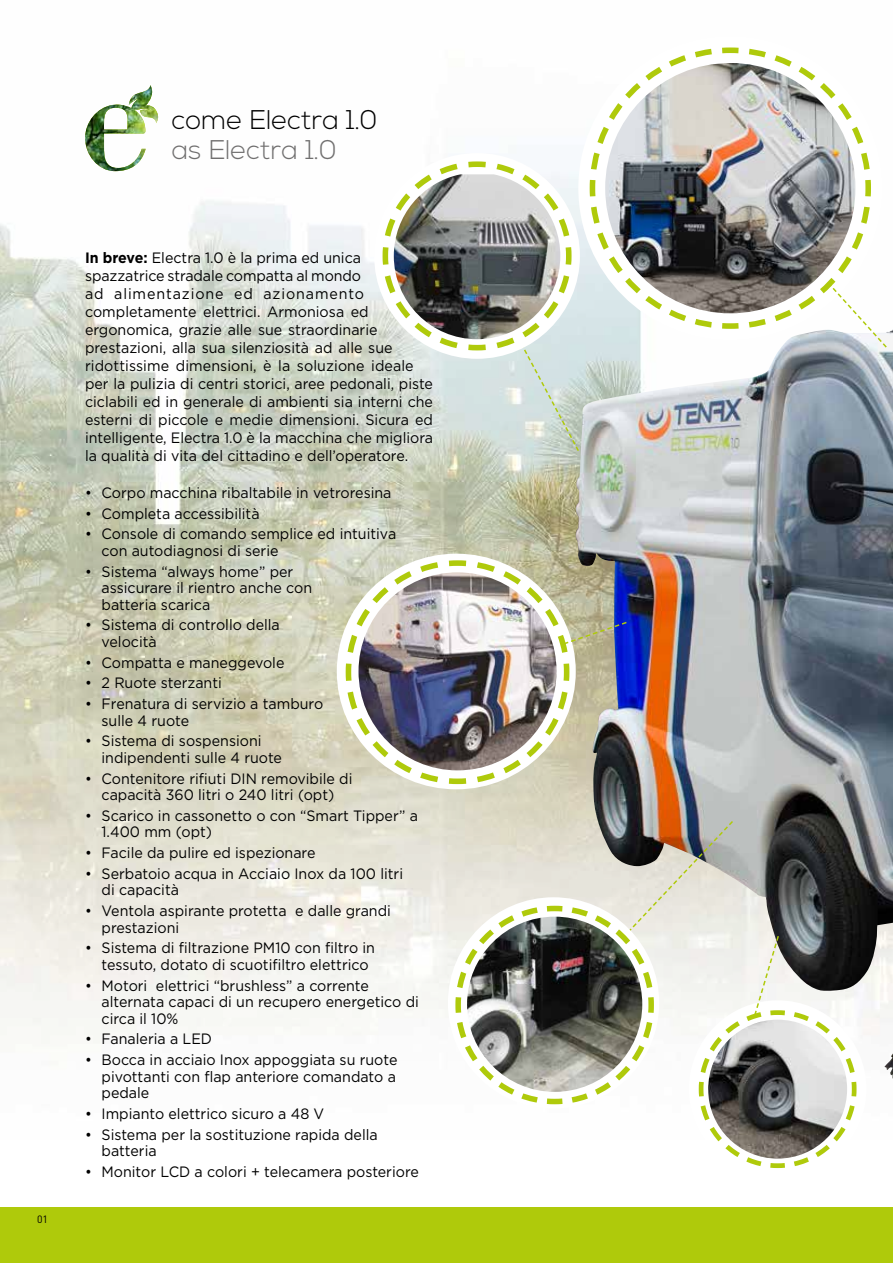
<style>
.page{position:relative;width:893px;height:1263px;background:#fff}
.page>*{position:absolute;margin:0;border:0;box-sizing:border-box;transform-origin:0 0}
.t1{font:300 27px "Nexa";color:#000}
.t2{font:300 27px "Nexa";color:#706f6f}
.t3{font:15px/16.5px "Gotham";color:#000;scale:.95 1}
.t4{font:10.5px "DIN Pro";color:#000}
.s1{font-weight:700}
</style>
<div class="page">
<img style="left:0;top:116px;width:893px;height:963px">
<img style="left:575px;top:329px;width:318px;height:749px">
<div style="left:0;top:1208px;width:893px;height:55px;background:#afca0b"></div>
<img style="left:85px;top:85px;width:73px;height:86px">
<div style="left:689px;top:1000px;width:177px;height:178px;background:#fff;border-radius:50%"></div>
<svg style="left:453px;top:819px;width:406px;height:350px"></svg>
<img style="left:467px;top:917px;width:175px;height:175px;border-radius:88px">
<svg style="left:343px;top:557px;width:229px;height:230px"></svg>
<img style="left:358px;top:572px;width:199px;height:198px;border-radius:99px">
<img style="left:466px;top:558px;width:162px;height:101px">
<div style="left:578px;top:36px;width:304px;height:304px;background:#fff;border-radius:50%"></div>
<svg style="left:587px;top:47px;width:287px;height:285px"></svg>
<img style="left:605px;top:63px;width:250px;height:250px;border-radius:125px">
<svg style="left:743px;top:196px;width:145px;height:153px"></svg>
<svg style="left:380px;top:159px;width:200px;height:294px"></svg>
<img style="left:394px;top:174px;width:166px;height:165px">
<p class="t4" style="left:37px;top:1212px;width:12px">01</p>
<h1 class="t1" style="left:172px;top:104px;width:207px">come Electra 1.0</h1>
<h1 class="t2" style="left:172px;top:134px;width:166px">as Electra 1.0</h1>
<p class="t3" style="left:85px;top:248px;width:368px;line-height:18px"><span class="s1">In breve:</span> Electra 1.0 è la prima ed unica spazzatrice stradale compatta al mondo<br>ad alimentazione ed azionamento completamente elettrici. Armoniosa ed ergonomica, grazie alle sue straordinarie prestazioni, alla sua silenziosità ad alle sue ridottissime dimensioni, è la soluzione ideale per la pulizia di centri storici, aree pedonali, piste ciclabili ed in generale di ambienti sia interni che esterni di piccole e medie dimensioni. Sicura ed intelligente, Electra 1.0 è la macchina che migliora la qualità di vita del cittadino e dell’operatore.</p>
<p class="t3" style="left:85px;top:484px;width:324px">• Corpo macchina ribaltabile in vetroresina</p>
<p class="t3" style="left:85px;top:505px;width:185px">• Completa accessibilità</p>
<p class="t3" style="left:102px;top:525px;width:312px;text-indent:-17px">• Console di comando semplice ed intuitiva con autodiagnosi di serie</p>
<p class="t3" style="left:102px;top:563px;width:223px;text-indent:-17px">• Sistema “always home” per assicurare il rientro anche con batteria scarica</p>
<p class="t3" style="left:102px;top:616px;width:189px;text-indent:-17px">• Sistema di controllo della velocità</p>
<p class="t3" style="left:85px;top:654px;width:211px">• Compatta e maneggevole</p>
<p class="t3" style="left:85px;top:674px;width:146px">• 2 Ruote sterzanti</p>
<p class="t3" style="left:102px;top:695px;width:235px;text-indent:-17px">• Frenatura di servizio a tamburo sulle 4 ruote</p>
<p class="t3" style="left:102px;top:732px;width:192px;text-indent:-17px">• Sistema di sospensioni indipendenti sulle 4 ruote</p>
<p class="t3" style="left:85px;top:770px;width:283px;text-align:center">• Contenitore rifiuti DIN removibile di capacità 360 litri o 240 litri (opt)</p>
<p class="t3" style="left:102px;top:807px;width:335px;text-indent:-17px">• Scarico in cassonetto o con “Smart Tipper” a<br>1.400 mm (opt)</p>
<p class="t3" style="left:85px;top:844px;width:244px">• Facile da pulire ed ispezionare</p>
<p class="t3" style="left:102px;top:865px;width:319px;text-indent:-17px">• Serbatoio acqua in Acciaio Inox da 100 litri di capacità</p>
<p class="t3" style="left:102px;top:902px;width:306px;text-indent:-17px">• Ventola aspirante protetta e dalle grandi prestazioni</p>
<p class="t3" style="left:102px;top:939px;width:289px;text-indent:-17px">• Sistema di filtrazione PM10 con filtro in tessuto, dotato di scuotifiltro elettrico</p>
<p class="t3" style="left:102px;top:977px;width:336px;text-indent:-17px">• Motori elettrici “brushless” a corrente alternata capaci di un recupero energetico di circa il 10%</p>
<p class="t3" style="left:85px;top:1030px;width:135px">• Fanaleria a LED</p>
<p class="t3" style="left:102px;top:1051px;width:313px;text-align:justify;text-indent:-17px">• Bocca in acciaio Inox appoggiata su ruote pivottanti con flap anteriore comandato a pedale</p>
<p class="t3" style="left:85px;top:1105px;width:253px">• Impianto elettrico sicuro a 48 V</p>
<p class="t3" style="left:102px;top:1126px;width:292px;text-indent:-17px">• Sistema per la sostituzione rapida della batteria</p>
<p class="t3" style="left:85px;top:1163px;width:353px">• Monitor LCD a colori + telecamera posteriore</p>
</div>
